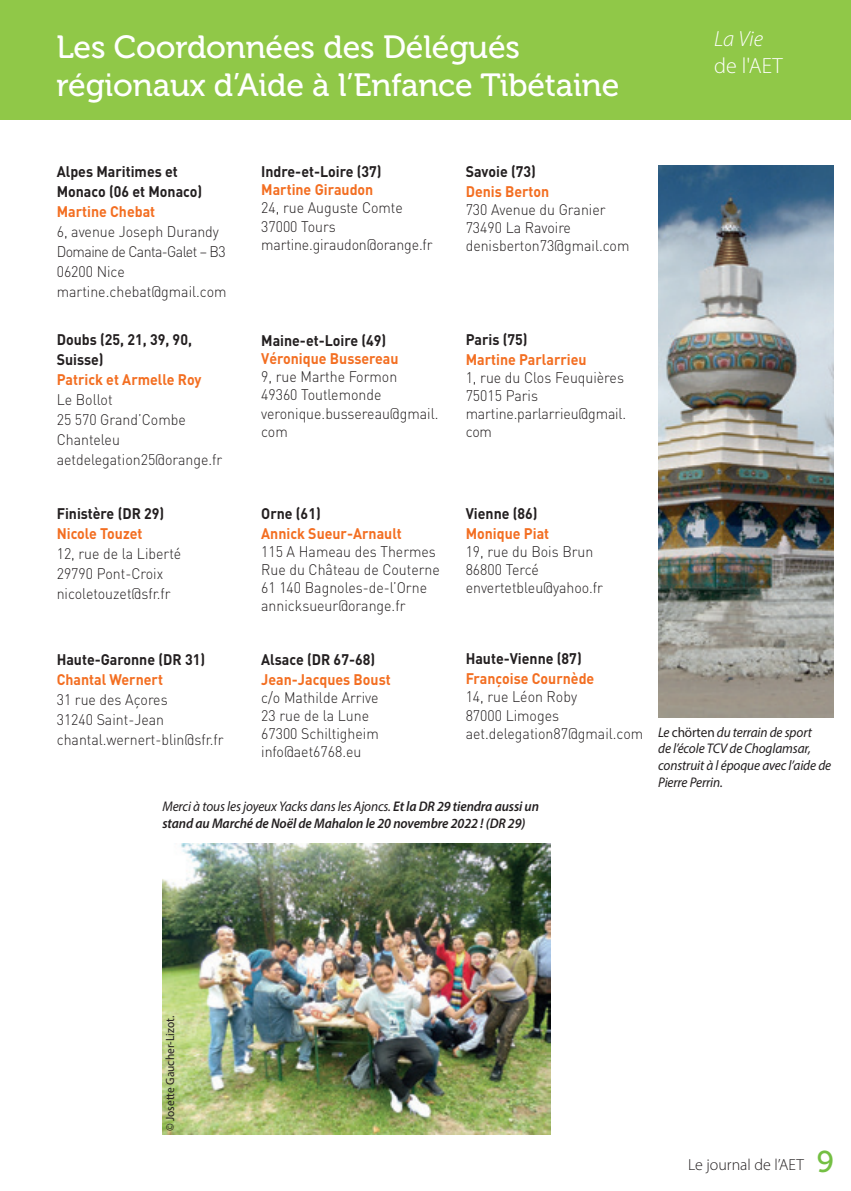
<style>
.page{position:relative;width:851px;height:1191px;background:#fff}
.page>*{position:absolute;margin:0;border:0;box-sizing:border-box;transform-origin:0 0}
.t1{font:32px/38.4px "Museo 500";letter-spacing:-.005em;color:#fff}
.t2{font:300 22px/26.4px "Myriad Pro";color:#fff}
.t3{font:300 16px "Myriad Pro";color:#231f20}
.DR{font:300 15.2px/20px "DIN";color:#231f20;scale:.93 1}
.DR-2{font:700 15.2px/20px "DIN";color:#231f20;scale:.93 1}
.DR-3{font:700 15.2px "DIN";color:#f36e21;scale:.93 1}
.DR-4{font:300 15.2px "DIN";letter-spacing:-.04em;color:#231f20;scale:.93 1}
.t4{font:italic 600 14px/16.8px "Myriad Pro";letter-spacing:-.01em;color:#231f20;scale:.95 1}
.t5{font:italic 14px/16.8px "Myriad Pro";letter-spacing:-.01em;color:#231f20;scale:.95 1}
.t6{font:12px "Myriad Pro";color:#231f20;scale:.95 1}
.s1{font-style:italic}
.s2{font-style:normal}
.s3{font-weight:400}
.s4{font-family:"Museo 500";font-weight:400;font-size:30px;color:#74bf43}
</style>
<div class="page">
<div style="left:0;top:0;width:850px;height:120px;background:#90c848"></div>
<img style="left:658px;top:165px;width:175px;height:552px">
<img style="left:162px;top:843px;width:388px;height:291px">
<p class="t1" style="left:57px;top:28px;width:564px">Les Coordonnées des Délégués régionaux d’Aide à l’Enfance Tibétaine</p>
<p class="t2" style="left:714px;top:26px;width:70px"><span class="s1">La Vie </span>de l'AET</p>
<p class="DR-2" style="left:261px;top:161px;width:131px">Indre-et-Loire (37)</p>
<p class="DR-3" style="left:261px;top:180px;width:122px">Martine Giraudon</p>
<p class="DR" style="left:261px;top:198px;width:154px">24, rue Auguste Comte</p>
<p class="DR" style="left:261px;top:216px;width:81px">37000 Tours</p>
<p class="DR" style="left:261px;top:234px;width:186px">martine.giraudon@orange.fr</p>
<p class="DR-2" style="left:465px;top:161px;width:77px">Savoie (73)</p>
<p class="DR-3" style="left:465px;top:181px;width:91px">Denis Berton</p>
<p class="DR" style="left:465px;top:199px;width:152px">730 Avenue du Granier</p>
<p class="DR" style="left:465px;top:217px;width:115px">73490 La Ravoire</p>
<p class="DR" style="left:465px;top:235px;width:177px">denisberton73@gmail.com</p>
<p class="DR-2" style="left:57px;top:161px;width:158px">Alpes Maritimes et<br>Monaco (06 et Monaco)</p>
<p class="DR-3" style="left:57px;top:201px;width:107px">Martine Chebat</p>
<p class="DR" style="left:57px;top:221px;width:176px">6, avenue Joseph Durandy</p>
<p class="DR-4" style="left:57px;top:242px;width:183px">Domaine de Canta-Galet – B3</p>
<p class="DR" style="left:57px;top:261px;width:75px">06200 Nice</p>
<p class="DR" style="left:57px;top:281px;width:184px">martine.chebat@gmail.com</p>
<p class="DR-2" style="left:57px;top:329px;width:147px">Doubs (25, 21, 39, 90,<br>Suisse)</p>
<p class="DR-3" style="left:57px;top:370px;width:157px">Patrick et Armelle Roy</p>
<p class="DR" style="left:57px;top:389px;width:62px">Le Bollot</p>
<p class="DR" style="left:57px;top:409px;width:140px">25 570 Grand’Combe<br>Chanteleu</p>
<p class="DR" style="left:57px;top:449px;width:180px">aetdelegation25@orange.fr</p>
<p class="DR-2" style="left:57px;top:503px;width:117px">Finistère (DR 29)</p>
<p class="DR-3" style="left:57px;top:524px;width:94px">Nicole Touzet</p>
<p class="DR" style="left:57px;top:544px;width:135px">12, rue de la Liberté</p>
<p class="DR" style="left:57px;top:564px;width:116px">29790 Pont-Croix</p>
<p class="DR" style="left:57px;top:584px;width:124px">nicoletouzet@sfr.fr</p>
<p class="DR-2" style="left:465px;top:328px;width:68px">Paris (75)</p>
<p class="DR-3" style="left:465px;top:349px;width:131px">Martine Parlarrieu</p>
<p class="DR" style="left:465px;top:367px;width:172px">1, rue du Clos Feuquières</p>
<p class="DR" style="left:465px;top:385px;width:79px">75015 Paris</p>
<p class="DR" style="left:465px;top:404px;width:174px;line-height:18px">martine.parlarrieu@gmail. com</p>
<p class="DR-2" style="left:261px;top:329px;width:136px">Maine-et-Loire (49)</p>
<p class="DR-3" style="left:261px;top:348px;width:149px">Véronique Bussereau</p>
<p class="DR" style="left:261px;top:366px;width:148px">9, rue Marthe Formon</p>
<p class="DR" style="left:261px;top:385px;width:131px">49360 Toutlemonde</p>
<p class="DR" style="left:261px;top:404px;width:192px;line-height:18.2px">veronique.bussereau@gmail. com</p>
<p class="DR-2" style="left:465px;top:503px;width:79px">Vienne (86)</p>
<p class="DR-3" style="left:465px;top:523px;width:91px">Monique Piat</p>
<p class="DR" style="left:465px;top:541px;width:139px">19, rue du Bois Brun</p>
<p class="DR" style="left:465px;top:559px;width:80px">86800 Tercé</p>
<p class="DR" style="left:465px;top:577px;width:149px">envertetbleu@yahoo.fr</p>
<p class="DR-2" style="left:261px;top:503px;width:65px">Orne (61)</p>
<p class="DR-3" style="left:261px;top:524px;width:153px">Annick Sueur-Arnault</p>
<p class="DR" style="left:261px;top:541px;width:189px">115 A Hameau des Thermes</p>
<p class="DR" style="left:261px;top:559px;width:193px">Rue du Château de Couterne</p>
<p class="DR" style="left:261px;top:577px;width:180px">61 140 Bagnoles-de-l’Orne</p>
<p class="DR" style="left:261px;top:595px;width:156px">annicksueur@orange.fr</p>
<p class="DR-2" style="left:261px;top:649px;width:124px">Alsace (DR 67-68)</p>
<p class="DR-3" style="left:261px;top:670px;width:141px">Jean-Jacques Boust</p>
<p class="DR" style="left:261px;top:687px;width:128px">c/o Mathilde Arrive</p>
<p class="DR" style="left:261px;top:705px;width:117px">23 rue de la Lune</p>
<p class="DR" style="left:261px;top:723px;width:128px">67300 Schiltigheim</p>
<p class="DR" style="left:261px;top:741px;width:109px">info@aet6768.eu</p>
<p class="DR-2" style="left:465px;top:648px;width:126px">Haute-Vienne (87)</p>
<p class="DR-3" style="left:465px;top:668px;width:140px">Françoise Cournède</p>
<p class="DR" style="left:465px;top:686px;width:121px">14, rue Léon Roby</p>
<p class="DR" style="left:465px;top:705px;width:102px">87000 Limoges</p>
<p class="DR" style="left:465px;top:723px;width:192px">aet.delegation87@gmail.com</p>
<p class="t5" style="left:658px;top:723px;width:183px">Le <span class="s2">chörten</span> du terrain de sport<br>de l’école TCV de Choglamsar, construit à l époque avec l’aide de<br>Pierre Perrin.</p>
<p class="t4" style="left:162px;top:797px;width:398px"><span class="s3">Merci à tous les joyeux Yacks dans les Ajoncs.</span> Et la DR 29 tiendra aussi un stand au Marché de Noël de Mahalon le 20 novembre 2022 ! (DR 29)</p>
<p class="DR-2" style="left:57px;top:648px;width:161px">Haute-Garonne (DR 31)</p>
<p class="DR-3" style="left:57px;top:669px;width:116px">Chantal Wernert</p>
<p class="DR" style="left:57px;top:689px;width:121px">31 rue des Açores</p>
<p class="DR" style="left:57px;top:709px;width:117px">31240 Saint-Jean</p>
<p class="DR" style="left:57px;top:729px;width:181px">chantal.wernert-blin@sfr.fr</p>
<p class="t6" style="left:163px;top:1131px;width:123px;rotate:-90deg">© Josette Gaucher-Lizot.</p>
<p class="t3" style="left:688px;top:1154px;width:147px">Le journal de l’AET <span class="s4">9</span></p>
</div>
